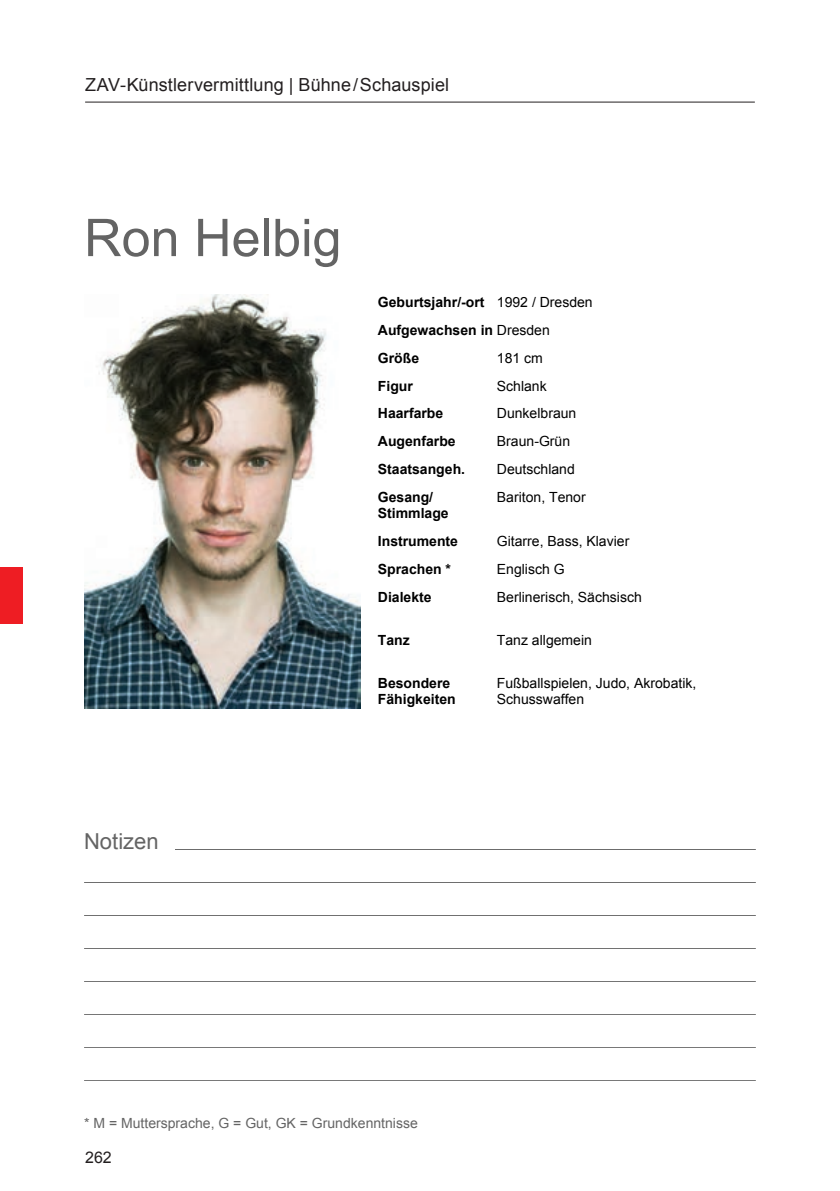
<style>
.page{position:relative;width:840px;height:1191px;background:#fff}
.page>*{position:absolute;margin:0;border:0;box-sizing:border-box;transform-origin:0 0}
.t1{font:52px "Arial";color:#646464}
.t2{font:22px "Arial";color:#646464}
.t3{font:18px "Arial";letter-spacing:.005em;color:#231f20}
.t4{font:16px "Arial";color:#231f20}
.t5{font:14px/15.4px "Arial";color:#000}
.t6{font:700 14px/28px "Arial";color:#000}
.t7{font:14px "Arial";color:#646464}
.s1{font-weight:400}
</style>
<div class="page">
<img style="left:84px;top:294px;width:276px;height:414px">
<hr style="left:84px;top:849px;width:671px;height:1px;background:#646464">
<hr style="left:84px;top:882px;width:671px;height:1px;background:#646464">
<hr style="left:84px;top:915px;width:671px;height:1px;background:#646464">
<hr style="left:84px;top:948px;width:671px;height:1px;background:#646464">
<hr style="left:84px;top:981px;width:671px;height:1px;background:#646464">
<hr style="left:84px;top:1014px;width:671px;height:1px;background:#646464">
<hr style="left:84px;top:1047px;width:671px;height:1px;background:#646464">
<hr style="left:84px;top:1080px;width:671px;height:1px;background:#646464">
<div style="left:84px;top:830px;width:90px;height:22px;background:#fff"></div>
<hr style="left:85px;top:102px;width:669px;height:1px;background:#231f20">
<div style="left:0;top:567px;width:23px;height:57px;background:#ee1d23"></div>
<p class="t3" style="left:85px;top:73px;width:365px">ZAV-Künstlervermittlung | Bühne/Schauspiel</p>
<h1 class="t1" style="left:84px;top:204px;width:259px">Ron Helbig</h1>
<p class="t6" style="left:377px;top:288px;width:216px">Geburtsjahr/-ort <span class="s1">1992 / Dresden<br></span>Aufgewachsen in <span class="s1">Dresden<br></span>Größe</p>
<p class="t5" style="left:496px;top:350px;width:47px">181 cm</p>
<p class="t6" style="left:377px;top:372px;width:37px">Figur</p>
<p class="t5" style="left:496px;top:378px;width:51px">Schlank</p>
<p class="t6" style="left:377px;top:400px;width:67px">Haarfarbe</p>
<p class="t5" style="left:496px;top:406px;width:81px">Dunkelbraun</p>
<p class="t6" style="left:377px;top:428px;width:79px">Augenfarbe</p>
<p class="t5" style="left:496px;top:434px;width:75px">Braun-Grün</p>
<p class="t6" style="left:377px;top:456px;width:89px">Staatsangeh.</p>
<p class="t5" style="left:496px;top:462px;width:79px">Deutschland</p>
<p class="t6" style="left:377px;top:490px;width:72px;line-height:15.4px">Gesang/<br>Stimmlage</p>
<p class="t5" style="left:496px;top:490px;width:90px">Bariton, Tenor</p>
<p class="t6" style="left:377px;top:527px;width:82px">Instrumente</p>
<p class="t5" style="left:496px;top:533px;width:134px">Gitarre, Bass, Klavier</p>
<p class="t6" style="left:377px;top:555px;width:75px">Sprachen *</p>
<p class="t5" style="left:496px;top:561px;width:69px">Englisch G</p>
<p class="t6" style="left:377px;top:583px;width:55px">Dialekte</p>
<p class="t5" style="left:496px;top:589px;width:146px">Berlinerisch, Sächsisch</p>
<p class="t6" style="left:377px;top:626px;width:33px">Tanz</p>
<p class="t5" style="left:496px;top:632px;width:96px">Tanz allgemein</p>
<p class="t6" style="left:377px;top:676px;width:79px;line-height:15.4px">Besondere<br>Fähigkeiten</p>
<p class="t5" style="left:496px;top:676px;width:201px">Fußballspielen, Judo, Akrobatik,<br>Schusswaffen</p>
<h2 class="t2" style="left:84px;top:826px;width:76px">Notizen</h2>
<p class="t7" style="left:84px;top:1114px;width:335px">* M = Muttersprache, G = Gut, GK = Grundkenntnisse</p>
<p class="t4" style="left:85px;top:1146px;width:28px">262</p>
</div>
